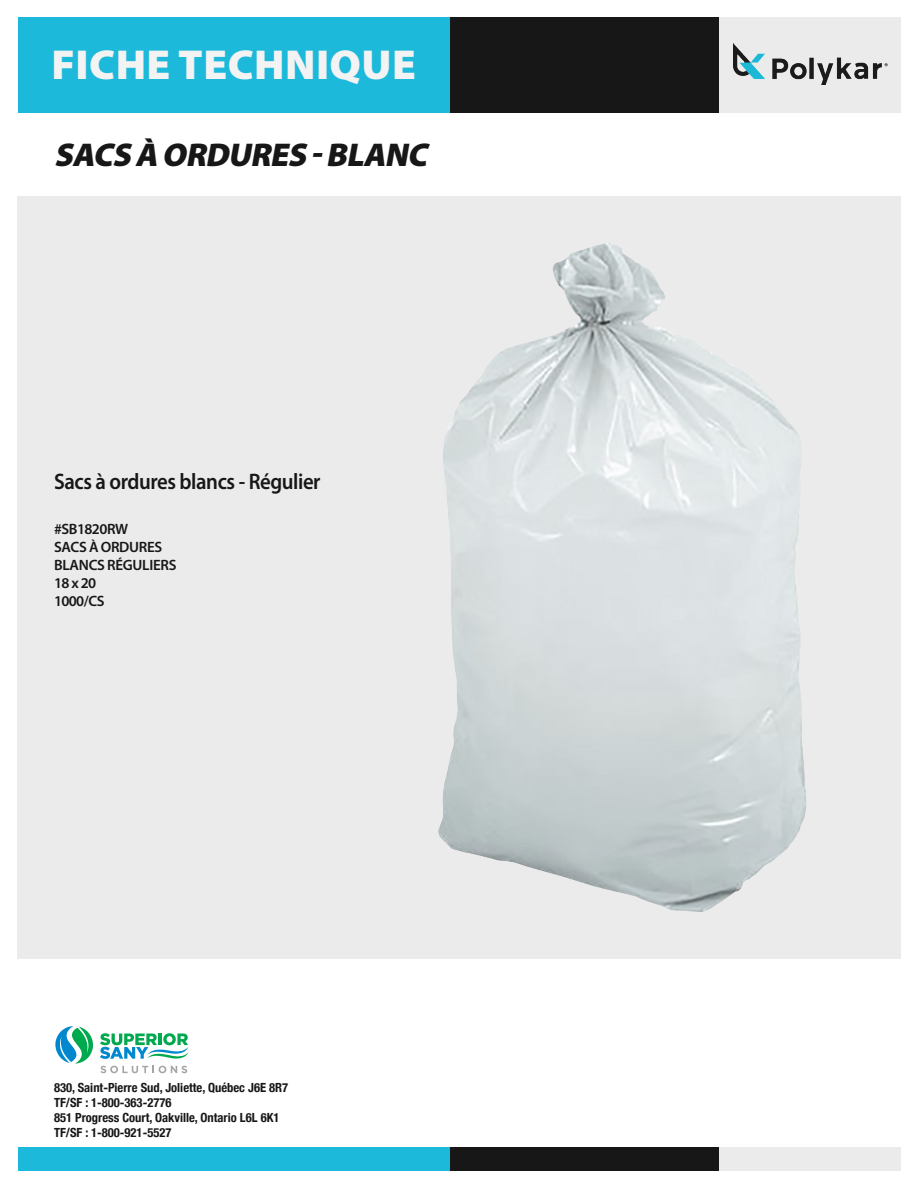
<style>
.page{position:relative;width:918px;height:1188px;background:#fff}
.page>*{position:absolute;margin:0;border:0;box-sizing:border-box;transform-origin:0 0}
.t1{font:900 42px "Myriad Pro";letter-spacing:.01em;color:#f3f3f3}
.t2{font:italic 900 33px "Myriad Pro";color:#171717}
.t3{font:600 22.5px "Myriad Pro";letter-spacing:-.02em;color:#171717;scale:.92 1}
.t4{font:600 15px/18px "Myriad Pro";letter-spacing:-.02em;color:#171717}
.t5{font:700 condensed 12.6px "Helvetica Neue";color:#171717}
</style>
<div class="page">
<div style="left:719px;top:17px;width:182px;height:95px;background:#eaebea"></div>
<div style="left:450px;top:17px;width:269px;height:95px;background:#171717"></div>
<div style="left:18px;top:17px;width:432px;height:95px;background:#1cb9da"></div>
<div style="left:719px;top:1148px;width:182px;height:23px;background:#eaebea"></div>
<div style="left:450px;top:1148px;width:269px;height:23px;background:#171717"></div>
<div style="left:18px;top:1148px;width:432px;height:23px;background:#1cb9da"></div>
<div style="left:17px;top:197px;width:884px;height:762px;background:#eaebea"></div>
<img style="left:438px;top:243px;width:369px;height:669px">
<svg style="left:100px;top:1066px;width:87px;height:7px"></svg>
<svg style="left:100px;top:1033px;width:88px;height:26px"></svg>
<svg style="left:55px;top:1026px;width:38px;height:38px"></svg>
<img style="left:733px;top:44px;width:154px;height:41px">
<p class="t1" style="left:52px;top:36px;width:366px">FICHE TECHNIQUE</p>
<p class="t2" style="left:54px;top:133px;width:382px">SACS À ORDURES -BLANC</p>
<p class="t3" style="left:54px;top:468px;width:291px">Sacs à ordures blancs - Régulier</p>
<p class="t4" style="left:54px;top:519px;width:76px">#SB1820RW</p>
<p class="t4" style="left:54px;top:537px;width:124px">SACS À ORDURES<br>BLANCS RÉGULIERS<br>18 x 20</p>
<p class="t4" style="left:54px;top:591px;width:52px">1000/CS</p>
<p class="t5" style="left:54px;top:1077px;width:236px">830, Saint-Pierre Sud, Joliette, Québec J6E 8R7</p>
<p class="t5" style="left:54px;top:1092px;width:119px">TF/SF : 1-800-363-2776</p>
<p class="t5" style="left:54px;top:1107px;width:227px">851 Progress Court, Oakville, Ontario L6L 6K1</p>
<p class="t5" style="left:54px;top:1122px;width:119px">TF/SF : 1-800-921-5527</p>
</div>
